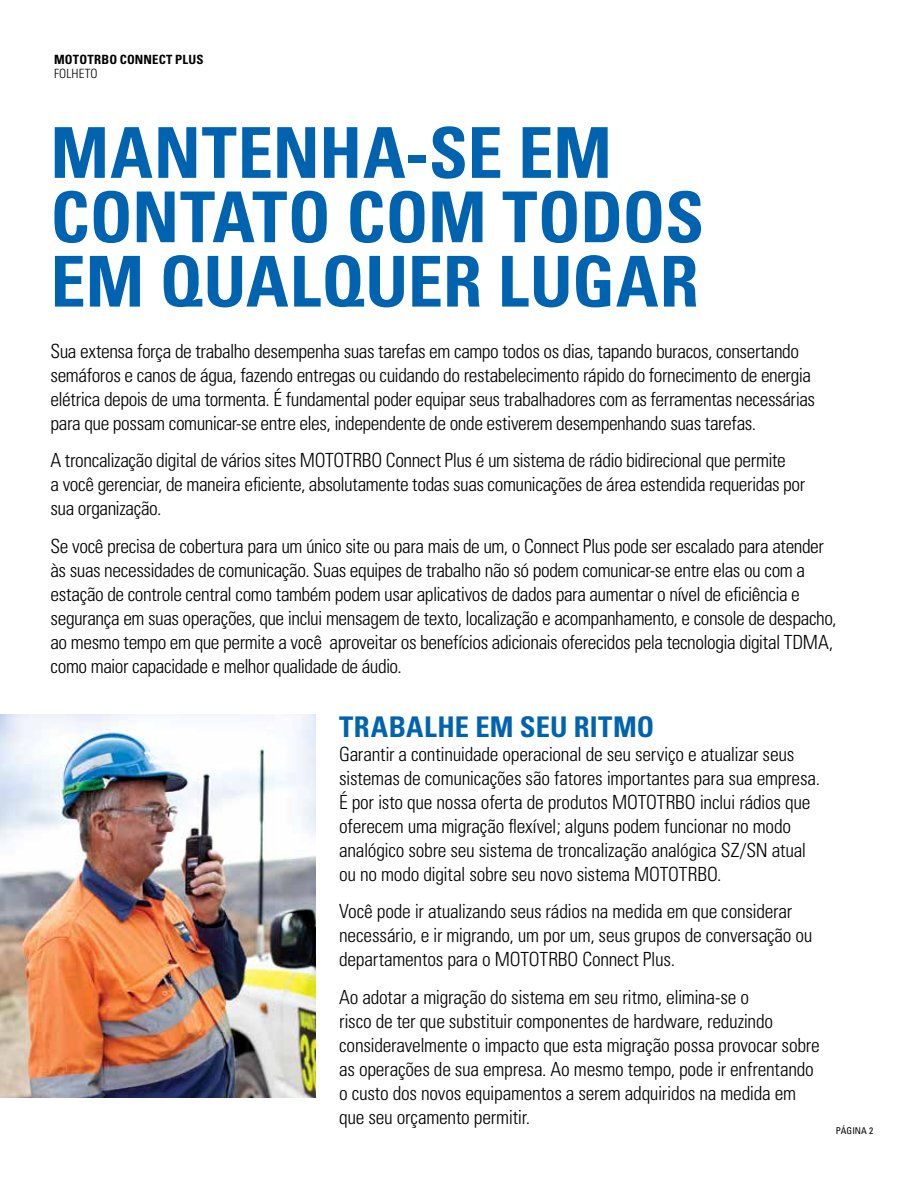
<style>
.page{position:relative;width:918px;height:1188px;background:#fff}
.page>*{position:absolute;margin:0;border:0;box-sizing:border-box;transform-origin:0 0}
.t1{font:700 condensed 70.2px/64.3px "Univers";letter-spacing:.005em;color:#0063b0}
.t2{font:700 condensed 28.5px "Univers";letter-spacing:.01em;color:#0063b0}
.t3{font:300 condensed 19.5px/24px "Univers";letter-spacing:-.02em;color:#000}
.t4{font:700 condensed 12.75px "Univers";letter-spacing:.015em;color:#000}
.t5{font:300 condensed 12.75px "Univers";letter-spacing:.015em;color:#000}
.t6{font:condensed 9.3px "Univers";color:#000}
</style>
<div class="page">
<img style="left:0;top:714px;width:316px;height:384px">
<p class="t4" style="left:54px;top:52px;width:151px">MOTOTRBO CONNECT PLUS</p>
<p class="t5" style="left:54px;top:66px;width:45px">FOLHETO</p>
<h1 class="t1" style="left:51px;top:120px;width:655px">MANTENHA-SE EM<br>CONTATO COM TODOS<br>EM QUALQUER LUGAR</h1>
<p class="t3" style="left:51px;top:339px;width:766px">Sua extensa força de trabalho desempenha suas tarefas em campo todos os dias, tapando buracos, consertando semáforos e canos de água, fazendo entregas ou cuidando do restabelecimento rápido do fornecimento de energia elétrica depois de uma tormenta. É fundamental poder equipar seus trabalhadores com as ferramentas necessárias para que possam comunicar-se entre eles, independente de onde estiverem desempenhando suas tarefas.</p>
<p class="t3" style="left:51px;top:448px;width:756px">A troncalização digital de vários sites MOTOTRBO Connect Plus é um sistema de rádio bidirecional que permite<br>a você gerenciar, de maneira eficiente, absolutamente todas suas comunicações de área estendida requeridas por sua organização.</p>
<p class="t3" style="left:51px;top:534px;width:788px">Se você precisa de cobertura para um único site ou para mais de um, o Connect Plus pode ser escalado para atender às suas necessidades de comunicação. Suas equipes de trabalho não só podem comunicar-se entre elas ou com a estação de controle central como também podem usar aplicativos de dados para aumentar o nível de eficiência e segurança em suas operações, que inclui mensagem de texto, localização e acompanhamento, e console de despacho, ao mesmo tempo em que permite a você aproveitar os benefícios adicionais oferecidos pela tecnologia digital TDMA, como maior capacidade e melhor qualidade de áudio.</p>
<h2 class="t2" style="left:339px;top:709px;width:317px">TRABALHE EM SEU RITMO</h2>
<p class="t3" style="left:339px;top:742px;width:483px">Garantir a continuidade operacional de seu serviço e atualizar seus sistemas de comunicações são fatores importantes para sua empresa.<br>É por isto que nossa oferta de produtos MOTOTRBO inclui rádios que oferecem uma migração flexível; alguns podem funcionar no modo analógico sobre seu sistema de troncalização analógica SZ/SN atual ou no modo digital sobre seu novo sistema MOTOTRBO.</p>
<p class="t3" style="left:339px;top:899px;width:475px">Você pode ir atualizando seus rádios na medida em que considerar necessário, e ir migrando, um por um, seus grupos de conversação ou departamentos para o MOTOTRBO Connect Plus.</p>
<p class="t3" style="left:339px;top:985px;width:482px">Ao adotar a migração do sistema em seu ritmo, elimina-se o<br>risco de ter que substituir componentes de hardware, reduzindo consideravelmente o impacto que esta migração possa provocar sobre as operações de sua empresa. Ao mesmo tempo, pode ir enfrentando o custo dos novos equipamentos a serem adquiridos na medida em que seu orçamento permitir.</p>
<p class="t6" style="left:836px;top:1125px;width:39px">PÁGINA 2</p>
</div>
